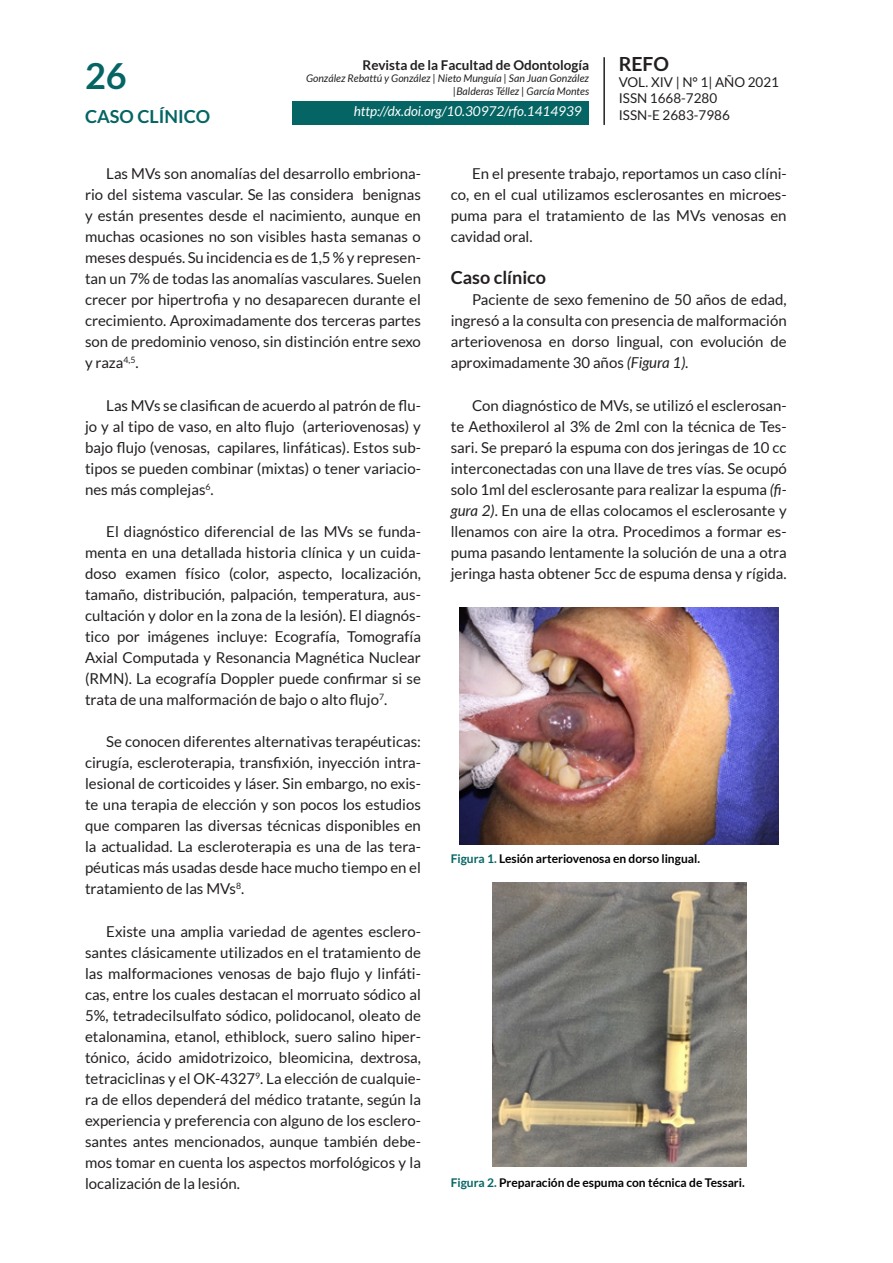
<style>
.page{position:relative;width:893px;height:1263px;background:#fff}
.page>*{position:absolute;margin:0;border:0;box-sizing:border-box;transform-origin:0 0}
.t1{font:700 36px "Lato";color:#056564}
.t2{font:700 19.5px "Lato";color:#231f20}
.t3{font:700 18px "Lato";color:#056564}
.t4{font:700 18px "Lato";color:#231f20}
.t5{font:15px/21px "Lato";color:#231f20;text-align:justify}
.t6{font:13.5px/16.2px "Lato";color:#231f20}
.t7{font:italic 13.5px "Lato";color:#fff}
.t8{font:700 13.5px "Lato";color:#231f20}
.t9{font:700 12px "Lato";color:#000}
.t10{font:italic 10.5px/12.6px "Lato";color:#231f20;text-align:right}
.s1{font-style:italic}
.s2{color:#056564}
</style>
<div class="page">
<hr style="left:603px;top:57px;width:2px;height:68px;background:#231f20">
<img style="left:459px;top:608px;width:319px;height:236px">
<img style="left:493px;top:882px;width:254px;height:284px">
<div style="left:292px;top:101px;width:297px;height:23px;background:#056564"></div>
<h2 class="t2" style="left:619px;top:53px;width:52px">REFO</h2>
<p class="t6" style="left:619px;top:74px;width:162px">VOL. XIV | N° 1| AÑO 2021<br>ISSN 1668-7280</p>
<p class="t8" style="left:362px;top:57px;width:228px">Revista de la Facultad de Odontología</p>
<p class="t10" style="left:306px;top:72px;width:285px">González Rebattú y González | Nieto Munguía | San Juan González |Balderas Téllez | García Montes</p>
<p class="t7" style="left:354px;top:104px;width:229px">http://dx.doi.org/10.30972/rfo.1414939</p>
<h1 class="t1" style="left:85px;top:56px;width:43px">26</h1>
<p class="t3" style="left:85px;top:106px;width:127px">CASO CLÍNICO</p>
<p class="t6" style="left:619px;top:106px;width:113px">ISSN-E 2683-7986</p>
<p class="t5" style="left:85px;top:163px;width:337px;text-indent:21px">Las MVs son anomalías del desarrollo embriona&shy;rio del sistema vascular. Se las considera benignas y están presentes desde el nacimiento, aunque en muchas ocasiones no son visibles hasta semanas o meses después. Su incidencia es de 1,5 % y represen&shy;tan un 7% de todas las anomalías vasculares. Suelen crecer por hipertrofia y no desaparecen durante el crecimiento. Aproximadamente dos terceras partes son de predominio venoso, sin distinción entre sexo y raza<sup>4,5</sup>.</p>
<p class="t5" style="left:85px;top:395px;width:337px;text-indent:21px">Las MVs se clasifican de acuerdo al patrón de flu&shy;jo y al tipo de vaso, en alto flujo (arteriovenosas) y bajo flujo (venosas, capilares, linfáticas). Estos sub&shy;tipos se pueden combinar (mixtas) o tener variacio&shy;nes más complejas<sup>6</sup>.</p>
<p class="t5" style="left:85px;top:521px;width:337px;text-indent:21px">El diagnóstico diferencial de las MVs se funda&shy;menta en una detallada historia clínica y un cuida&shy;doso examen físico (color, aspecto, localización, tamaño, distribución, palpación, temperatura, aus&shy;cultación y dolor en la zona de la lesión). El diagnós&shy;tico por imágenes incluye: Ecografía, Tomografía Axial Computada y Resonancia Magnética Nuclear (RMN). La ecografía Doppler puede confirmar si se trata de una malformación de bajo o alto flujo<sup>7</sup>.</p>
<p class="t5" style="left:85px;top:731px;width:337px;text-indent:21px">Se conocen diferentes alternativas terapéuticas: cirugía, escleroterapia, transfixión, inyección intra&shy;lesional de corticoides y láser. Sin embargo, no exis&shy;te una terapia de elección y son pocos los estudios que comparen las diversas técnicas disponibles en la actualidad. La escleroterapia es una de las tera&shy;péuticas más usadas desde hace mucho tiempo en el tratamiento de las MVs<sup>8</sup>.</p>
<p class="t5" style="left:85px;top:920px;width:337px;text-indent:21px">Existe una amplia variedad de agentes esclero&shy;santes clásicamente utilizados en el tratamiento de las malformaciones venosas de bajo flujo y linfáti&shy;cas, entre los cuales destacan el morruato sódico al 5%, tetradecilsulfato sódico, polidocanol, oleato de etalonamina, etanol, ethiblock, suero salino hiper&shy;tónico, ácido amidotrizoico, bleomicina, dextrosa, tetraciclinas y el OK-4327<sup>9</sup>. La elección de cualquie&shy;ra de ellos dependerá del médico tratante, según la experiencia y preferencia con alguno de los esclero&shy;santes antes mencionados, aunque también debe&shy;mos tomar en cuenta los aspectos morfológicos y la localización de la lesión.</p>
<p class="t5" style="left:451px;top:163px;width:337px;text-indent:21px">En el presente trabajo, reportamos un caso clíni&shy;co, en el cual utilizamos esclerosantes en microes&shy;puma para el tratamiento de las MVs venosas en cavidad oral.</p>
<p class="t4" style="left:451px;top:267px;width:97px">Caso clínico</p>
<p class="t5" style="left:451px;top:289px;width:337px;text-indent:21px">Paciente de sexo femenino de 50 años de edad, ingresó a la consulta con presencia de malformación arteriovenosa en dorso lingual, con evolución de aproximadamente 30 años <span class="s1">(Figura 1).</span></p>
<p class="t5" style="left:451px;top:394px;width:337px;text-indent:21px">Con diagnóstico de MVs, se utilizó el esclerosan&shy;te Aethoxilerol al 3% de 2ml con la técnica de Tes&shy;sari. Se preparó la espuma con dos jeringas de 10 cc interconectadas con una llave de tres vías. Se ocupó solo 1ml del esclerosante para realizar la espuma <span class="s1">(fi&shy;gura 2)</span>. En una de ellas colocamos el esclerosante y llenamos con aire la otra. Procedimos a formar es&shy;puma pasando lentamente la solución de una a otra jeringa hasta obtener 5cc de espuma densa y rígida.</p>
<p class="t9" style="left:451px;top:852px;width:251px"><span class="s2">Figura 1.</span> Lesión arteriovenosa en dorso lingual.</p>
<p class="t9" style="left:451px;top:1175px;width:296px"><span class="s2">Figura 2.</span> Preparación de espuma con técnica de Tessari.</p>
</div>
